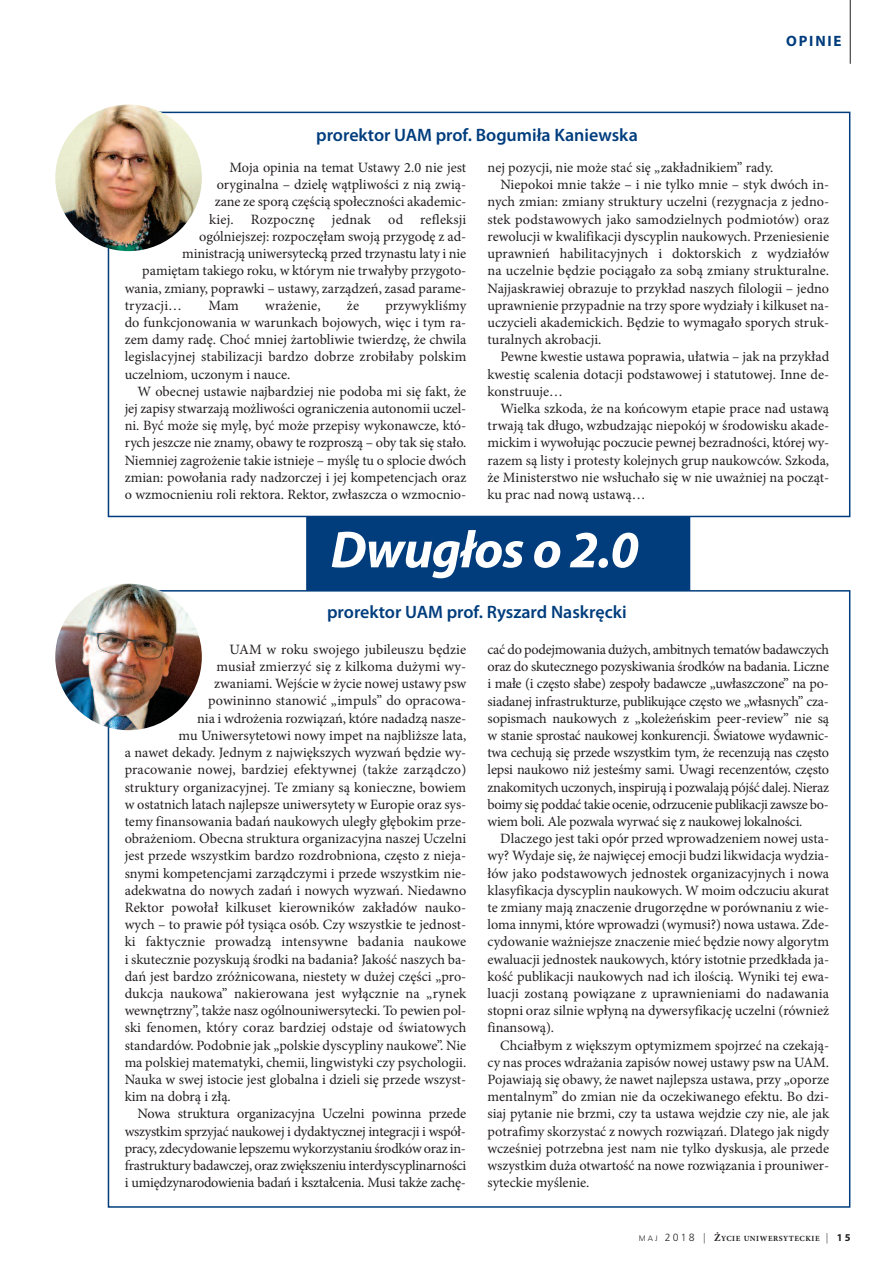
<style>
.page{position:relative;width:893px;height:1263px;background:#fff}
.page>*{position:absolute;margin:0;border:0;box-sizing:border-box;transform-origin:0 0}
.t1{font:italic 700 52.5px "Myriad Pro";letter-spacing:-.015em;color:#fff}
.t2{font:600 18px "Myriad Pro";color:#013d7d}
.t3{font:700 15px "Myriad Pro";letter-spacing:.12em;color:#013d7d}
.t4{font:14.25px/17.2px "Minion Pro";color:#231f20;text-align:justify}
.t5{font:14.25px "Minion Pro";letter-spacing:-.02em;color:#231f20}
.t6{font:700 7.8px "Minion Pro";letter-spacing:.065em;color:#231f20}
.s1{font-family:"Humnst 777 Lt EU";font-weight:400}
.s2{font-family:"Humnst 777 Lt EU";font-weight:400;font-size:10.5px}
.s3{font-size:10.5px}
.s4{font-family:"Myriad Pro";font-size:10.5px}
</style>
<div class="page">
<div style="left:308px;top:501px;width:381px;height:94px;background:#013d7d"></div>
<div style="left:109px;top:592px;width:740px;height:614px;background:#fff"></div>
<div style="left:109px;top:113px;width:740px;height:403px;background:#fff"></div>
<div style="left:108px;top:112px;width:742px;height:405px;border:2px solid #013d7d"></div>
<hr style="left:850px;top:0;width:1px;height:64px;background:#231f20">
<img style="left:55px;top:105px;width:147px;height:146px;border-radius:50%">
<img style="left:55px;top:584px;width:147px;height:146px;border-radius:50%">
<p class="t2" style="left:316px;top:128px;width:323px">prorektor UAM prof. Bogumiła Kaniewska</p>
<p class="t3" style="left:786px;top:36px;width:57px">OPINIE</p>
<p class="t4" style="left:230px;top:160px;width:238px">Moja opinia na temat Ustawy 2.0 nie jest</p>
<p class="t4" style="left:217px;top:177px;width:251px">oryginalna – dzielę wątpliwości z nią zwią-</p>
<p class="t4" style="left:215px;top:195px;width:253px">zane ze sporą częścią społeczności akademic-</p>
<p class="t4" style="left:209px;top:212px;width:259px">kiej. Rozpocznę jednak od refleksji</p>
<p class="t4" style="left:199px;top:229px;width:269px">ogólniejszej: rozpoczęłam swoją przygodę z ad-</p>
<p class="t4" style="left:182px;top:246px;width:285px">ministracją uniwersytecką przed trzynastu laty i nie</p>
<p class="t4" style="left:142px;top:263px;width:326px">pamiętam takiego roku, w którym nie trwałyby przygoto-</p>
<p class="t4" style="left:125px;top:281px;width:343px">wania, zmiany, poprawki – ustawy, zarządzeń, zasad parame-</p>
<p class="t4" style="left:125px;top:298px;width:59px">tryzacji…</p>
<p class="t4" style="left:208px;top:298px;width:32px">Mam</p>
<p class="t4" style="left:265px;top:298px;width:57px">wrażenie,</p>
<p class="t4" style="left:347px;top:298px;width:14px">że</p>
<p class="t4" style="left:125px;top:298px;width:343px;text-indent:261px">przywykliśmy do funkcjonowania w warunkach bojowych, więc i tym ra&shy;zem damy radę. Choć mniej żartobliwie twierdzę, że chwila legislacyjnej stabilizacji bardzo dobrze zrobiłaby polskim uczelniom, uczonym i nauce.</p>
<p class="t4" style="left:125px;top:384px;width:343px;text-indent:13px">W obecnej ustawie najbardziej nie podoba mi się fakt, że jej zapisy stwarzają możliwości ograniczenia autonomii uczel&shy;ni. Być może się mylę, być może przepisy wykonawcze, któ&shy;rych jeszcze nie znamy, obawy te rozproszą – oby tak się stało.<br>Niemniej zagrożenie takie istnieje – myślę tu o splocie dwóch zmian: powołania rady nadzorczej i jej kompetencjach oraz o wzmocnieniu roli rektora. Rektor, zwłaszcza o wzmocnio-</p>
<p class="t4" style="left:488px;top:160px;width:287px">nej pozycji, nie może stać się „zakładnikiem” rady.</p>
<p class="t4" style="left:500px;top:177px;width:330px">Niepokoi mnie także – i nie tylko mnie – styk dwóch in-</p>
<p class="t4" style="left:488px;top:195px;width:343px">nych zmian: zmiany struktury uczelni (rezygnacja z jedno-</p>
<p class="t4" style="left:488px;top:212px;width:343px">stek podstawowych jako samodzielnych podmiotów) oraz</p>
<p class="t4" style="left:488px;top:229px;width:343px">rewolucji w kwalifikacji dyscyplin naukowych. Przeniesienie</p>
<p class="t4" style="left:488px;top:246px;width:343px">uprawnień habilitacyjnych i doktorskich z wydziałów</p>
<p class="t4" style="left:488px;top:263px;width:343px">na uczelnie będzie pociągało za sobą zmiany strukturalne.</p>
<p class="t4" style="left:488px;top:281px;width:343px">Najjaskrawiej obrazuje to przykład naszych filologii – jedno</p>
<p class="t4" style="left:488px;top:298px;width:343px">uprawnienie przypadnie na trzy spore wydziały i kilkuset na-</p>
<p class="t4" style="left:488px;top:315px;width:343px">uczycieli akademickich. Będzie to wymagało sporych struk-</p>
<p class="t4" style="left:488px;top:332px;width:115px">turalnych akrobacji.</p>
<p class="t4" style="left:500px;top:349px;width:330px">Pewne kwestie ustawa poprawia, ułatwia – jak na przykład</p>
<p class="t4" style="left:488px;top:367px;width:343px">kwestię scalenia dotacji podstawowej i statutowej. Inne de-</p>
<p class="t4" style="left:488px;top:384px;width:77px">konstruuje…</p>
<p class="t4" style="left:500px;top:401px;width:330px">Wielka szkoda, że na końcowym etapie prace nad ustawą</p>
<p class="t4" style="left:488px;top:418px;width:343px">trwają tak długo, wzbudzając niepokój w środowisku akade-</p>
<p class="t4" style="left:488px;top:435px;width:343px">mickim i wywołując poczucie pewnej bezradności, której wy-</p>
<p class="t4" style="left:488px;top:453px;width:343px">razem są listy i protesty kolejnych grup naukowców. Szkoda,</p>
<p class="t4" style="left:488px;top:470px;width:343px">że Ministerstwo nie wsłuchało się w nie uważniej na począt-</p>
<p class="t4" style="left:488px;top:487px;width:160px">ku prac nad nową ustawą…</p>
<h1 class="t1" style="left:331px;top:530px;width:310px">Dwugłos o 2.0</h1>
<p class="t2" style="left:327px;top:605px;width:301px">prorektor UAM prof. Ryszard Naskręcki</p>
<p class="t4" style="left:230px;top:642px;width:238px">UAM w roku swojego jubileuszu będzie</p>
<p class="t4" style="left:217px;top:659px;width:251px">musiał zmierzyć się z kilkoma dużymi wy-</p>
<p class="t4" style="left:214px;top:676px;width:254px">zwaniami. Wejście w życie nowej ustawy psw</p>
<p class="t4" style="left:208px;top:693px;width:260px">powininno stanowić „impuls” do opracowa-</p>
<p class="t4" style="left:197px;top:711px;width:271px">nia i wdrożenia rozwiązań, które nadadzą nasze-</p>
<p class="t4" style="left:179px;top:728px;width:289px">mu Uniwersytetowi nowy impet na najbliższe lata,</p>
<p class="t4" style="left:125px;top:745px;width:343px">a nawet dekady. Jednym z największych wyzwań będzie wy-</p>
<p class="t4" style="left:125px;top:762px;width:343px">pracowanie nowej, bardziej efektywnej (także zarządczo)</p>
<p class="t4" style="left:125px;top:780px;width:343px">struktury organizacyjnej. Te zmiany są konieczne, bowiem</p>
<p class="t4" style="left:125px;top:797px;width:343px">w ostatnich latach najlepsze uniwersytety w Europie oraz sys-</p>
<p class="t4" style="left:125px;top:814px;width:343px">temy finansowania badań naukowych uległy głębokim prze-</p>
<p class="t4" style="left:125px;top:831px;width:343px">obrażeniom. Obecna struktura organizacyjna naszej Uczelni</p>
<p class="t4" style="left:125px;top:848px;width:343px">jest przede wszystkim bardzo rozdrobniona, często z nieja-</p>
<p class="t4" style="left:125px;top:866px;width:343px">snymi kompetencjami zarządczymi i przede wszystkim nie-</p>
<p class="t4" style="left:125px;top:883px;width:343px">adekwatna do nowych zadań i nowych wyzwań. Niedawno</p>
<p class="t4" style="left:125px;top:900px;width:343px">Rektor powołał kilkuset kierowników zakładów nauko-</p>
<p class="t4" style="left:125px;top:917px;width:343px">wych – to prawie pół tysiąca osób. Czy wszystkie te jednost-</p>
<p class="t4" style="left:125px;top:934px;width:343px">ki faktycznie prowadzą intensywne badania naukowe</p>
<p class="t4" style="left:125px;top:952px;width:343px">i skutecznie pozyskują środki na badania? Jakość naszych ba-</p>
<p class="t4" style="left:125px;top:969px;width:343px">dań jest bardzo zróżnicowana, niestety w dużej części „pro-</p>
<p class="t4" style="left:125px;top:986px;width:343px">dukcja naukowa” nakierowana jest wyłącznie na „rynek</p>
<p class="t4" style="left:125px;top:1003px;width:343px">wewnętrzny”, także nasz ogólnouniwersytecki. To pewien pol-</p>
<p class="t4" style="left:125px;top:1020px;width:343px">ski fenomen, który coraz bardziej odstaje od światowych</p>
<p class="t4" style="left:125px;top:1038px;width:343px">standardów. Podobnie jak „polskie dyscypliny naukowe”. Nie</p>
<p class="t4" style="left:125px;top:1055px;width:343px">ma polskiej matematyki, chemii, lingwistyki czy psychologii.</p>
<p class="t4" style="left:125px;top:1072px;width:343px">Nauka w swej istocie jest globalna i dzieli się przede wszyst-</p>
<p class="t4" style="left:125px;top:1089px;width:108px">kim na dobrą i złą.</p>
<p class="t4" style="left:137px;top:1106px;width:330px">Nowa struktura organizacyjna Uczelni powinna przede</p>
<p class="t5" style="left:125px;top:1126px;width:343px">wszystkim sprzyjać naukowej i dydaktycznej integracji i współ-</p>
<p class="t5" style="left:125px;top:1143px;width:343px">pracy, zdecydowanie lepszemu wykorzystaniu środków oraz in-</p>
<p class="t5" style="left:125px;top:1160px;width:343px">frastruktury badawczej, oraz zwiększeniu interdyscyplinarności</p>
<p class="t5" style="left:125px;top:1177px;width:343px">i umiędzynarodowienia badań i kształcenia. Musi także zachę-</p>
<p class="t4" style="left:487px;top:642px;width:343px">cać do podejmowania dużych, ambitnych tematów badawczych oraz do skutecznego pozyskiwania środków na badania. Liczne i małe (i często słabe) zespoły badawcze „uwłaszczone” na po&shy;siadanej infrastrukturze, publikujące często we „własnych” cza&shy;sopismach naukowych z „koleżeńskim peer-review” nie są w stanie sprostać naukowej konkurencji. Światowe wydawnic&shy;twa cechują się przede wszystkim tym, że recenzują nas często lepsi naukowo niż jesteśmy sami. Uwagi recenzentów, często znakomitych uczonych, inspirują i pozwalają pójść dalej. Nieraz boimy się poddać takie ocenie, odrzucenie publikacji zawsze bo&shy;wiem boli. Ale pozwala wyrwać się z naukowej lokalności.</p>
<p class="t4" style="left:487px;top:831px;width:343px;text-indent:13px">Dlaczego jest taki opór przed wprowadzeniem nowej usta&shy;wy? Wydaje się, że najwięcej emocji budzi likwidacja wydzia&shy;łów jako podstawowych jednostek organizacyjnych i nowa klasyfikacja dyscyplin naukowych. W moim odczuciu akurat te zmiany mają znaczenie drugorzędne w porównaniu z wie&shy;loma innymi, które wprowadzi (wymusi?) nowa ustawa. Zde&shy;cydowanie ważniejsze znaczenie mieć będzie nowy algorytm ewaluacji jednostek naukowych, który istotnie przedkłada ja&shy;kość publikacji naukowych nad ich ilością. Wyniki tej ewa&shy;luacji zostaną powiązane z uprawnieniami do nadawania stopni oraz silnie wpłyną na dywersyfikację uczelni (również finansową).</p>
<p class="t4" style="left:487px;top:1038px;width:343px;text-indent:13px">Chciałbym z większym optymizmem spojrzeć na czekają&shy;cy nas proces wdrażania zapisów nowej ustawy psw na UAM.<br>Pojawiają się obawy, że nawet najlepsza ustawa, przy „oporze mentalnym” do zmian nie da oczekiwanego efektu. Bo dzi&shy;siaj pytanie nie brzmi, czy ta ustawa wejdzie czy nie, ale jak potrafimy skorzystać z nowych rozwiązań. Dlatego jak nigdy wcześniej potrzebna jest nam nie tylko dyskusja, ale przede wszystkim duża otwartość na nowe rozwiązania i prouniwer&shy;syteckie myślenie.</p>
<p class="t6" style="left:639px;top:1236px;width:213px"><span class="s1">M A J</span> <span class="s2">2 0 1 8 |</span> <span class="s3">Ż</span>YCIE UNIWERSYTECKIE <span class="s2">|</span> <span class="s4">1 5</span></p>
</div>
